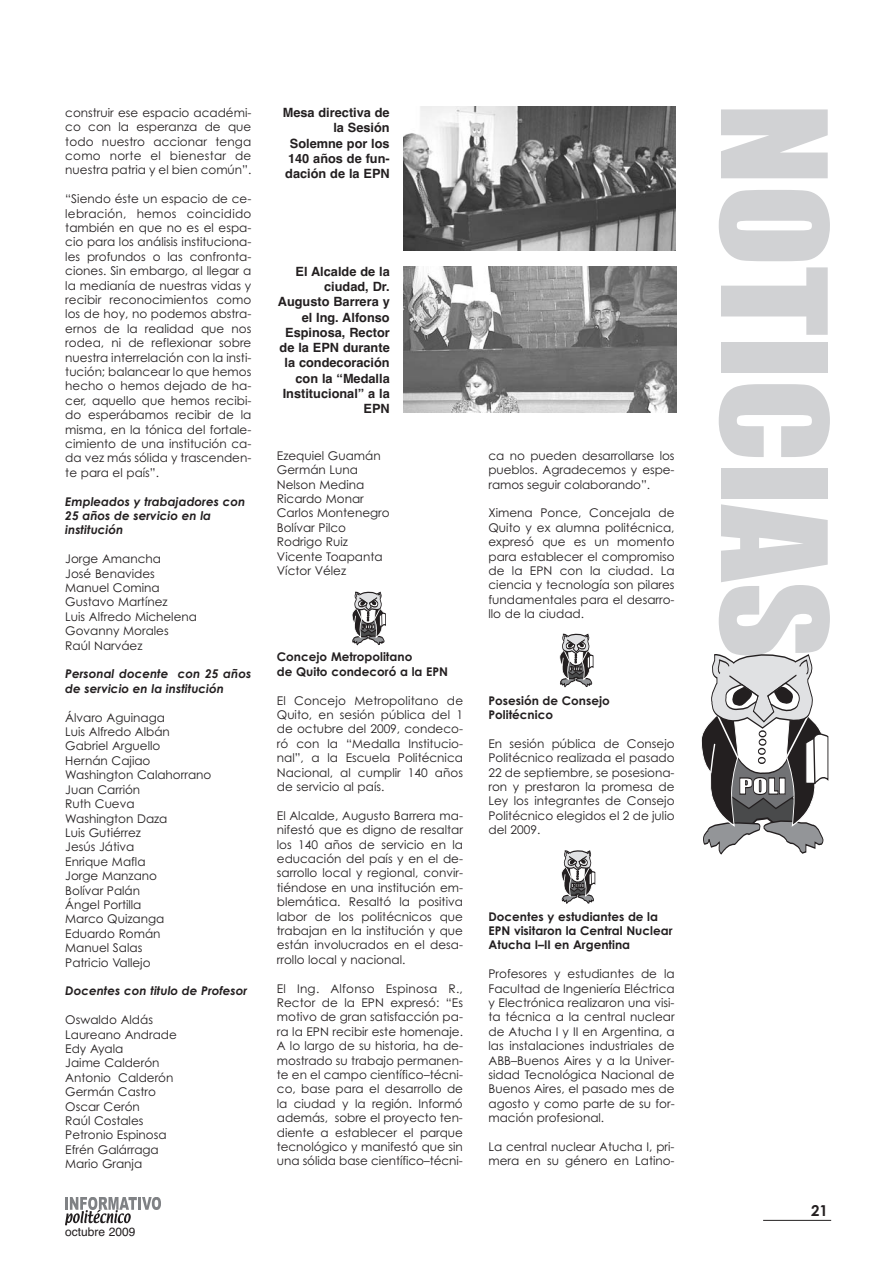
<style>
.page{position:relative;width:893px;height:1263px;background:#fff}
.page>*{position:absolute;margin:0;border:0;box-sizing:border-box;transform-origin:0 0}
.t1{font:135px "Impact";color:#d1d2d4;scale:1.11 1}
.t2{font:700 15px "Century Gothic";color:#231f20}
.t3{font:700 12.75px/15.3px "Helvetica";color:#231f20;text-align:right}
.t4{font:12px/14.4px "Century Gothic";color:#231f20;text-align:justify}
.t5{font:700 12px/14.4px "Century Gothic";color:#231f20}
.t6{font:italic 700 12px/14.4px "Century Gothic";color:#231f20}
.t7{font:12px "Helvetica";color:#231f20}
</style>
<div class="page">
<svg style="left:65px;top:1197px;width:96px;height:28px"></svg>
<hr style="left:763px;top:1220px;width:68px;height:1px;background:#231f20">
<svg style="left:701px;top:654px;width:128px;height:201px"></svg>
<img style="left:404px;top:106px;width:271px;height:144px">
<img style="left:404px;top:267px;width:272px;height:145px">
<svg style="left:352px;top:591px;width:34px;height:54px"></svg>
<svg style="left:560px;top:633px;width:33px;height:54px"></svg>
<svg style="left:561px;top:850px;width:34px;height:54px"></svg>
<p class="t4" style="left:65px;top:105px;width:188px">construir ese espacio académi&shy;co con la esperanza de que todo nuestro accionar tenga como norte el bienestar de nuestra patria y el bien común”.</p>
<p class="t4" style="left:65px;top:192px;width:188px">“Siendo éste un espacio de ce&shy;lebración, hemos coincidido también en que no es el espa&shy;cio para los análisis instituciona&shy;les profundos o las confronta&shy;ciones. Sin embargo, al llegar a la medianía de nuestras vidas y recibir reconocimientos como los de hoy, no podemos abstra&shy;ernos de la realidad que nos rodea, ni de reflexionar sobre nuestra interrelación con la insti&shy;tución; balancear lo que hemos hecho o hemos dejado de ha&shy;cer, aquello que hemos recibi&shy;do esperábamos recibir de la misma, en la tónica del fortale&shy;cimiento de una institución ca&shy;da vez más sólida y trascenden&shy;te para el país”.</p>
<p class="t6" style="left:65px;top:494px;width:182px">Empleados y trabajadores con<br>25 años de servicio en la institución</p>
<p class="t4" style="left:65px;top:552px;width:133px;text-align:left">Jorge Amancha<br>José Benavides<br>Manuel Comina<br>Gustavo Martínez<br>Luis Alfredo Michelena<br>Govanny Morales<br>Raúl Narváez</p>
<p class="t6" style="left:65px;top:667px;width:188px">Personal docente con 25 años de servicio en la institución</p>
<p class="t4" style="left:65px;top:710px;width:148px;text-align:left">Álvaro Aguinaga<br>Luis Alfredo Albán<br>Gabriel Arguello<br>Hernán Cajiao<br>Washington Calahorrano<br>Juan Carrión<br>Ruth Cueva<br>Washington Daza<br>Luis Gutiérrez<br>Jesús Játiva<br>Enrique Mafla<br>Jorge Manzano<br>Bolívar Palán<br>Ángel Portilla<br>Marco Quizanga<br>Eduardo Román<br>Manuel Salas<br>Patricio Vallejo</p>
<p class="t6" style="left:65px;top:984px;width:184px">Docentes con titulo de Profesor</p>
<p class="t4" style="left:65px;top:1013px;width:113px;text-align:left">Oswaldo Aldás<br>Laureano Andrade<br>Edy Ayala<br>Jaime Calderón<br>Antonio Calderón<br>Germán Castro<br>Oscar Cerón<br>Raúl Costales<br>Petronio Espinosa<br>Efrén Galárraga<br>Mario Granja</p>
<p class="t7" style="left:65px;top:1224px;width:72px">octubre 2009</p>
<p class="t3" style="left:283px;top:105px;width:109px">Mesa directiva de la Sesión</p>
<h1 class="t1" style="left:846px;top:103px;width:502px;rotate:90deg">NOTICIAS</h1>
<p class="t3" style="left:285px;top:136px;width:106px;text-align:center">Solemne por los<br>140 años de fun&shy;dación de la EPN</p>
<p class="t3" style="left:278px;top:264px;width:113px">El Alcalde de la ciudad, Dr.<br>Augusto Barrera y el Ing. Alfonso<br>Espinosa, Rector de la EPN durante la condecoración con la “Medalla<br>Institucional” a la<br>EPN</p>
<p class="t4" style="left:277px;top:448px;width:114px;text-align:left">Ezequiel Guamán<br>Germán Luna<br>Nelson Medina<br>Ricardo Monar<br>Carlos Montenegro<br>Bolívar Pilco<br>Rodrigo Ruiz<br>Vicente Toapanta<br>Víctor Vélez</p>
<p class="t4" style="left:488px;top:448px;width:187px">ca no pueden desarrollarse los pueblos. Agradecemos y espe&shy;ramos seguir colaborando”.</p>
<p class="t4" style="left:488px;top:506px;width:188px">Ximena Ponce, Concejala de Quito y ex alumna politécnica, expresó que es un momento para establecer el compromiso de la EPN con la ciudad. La ciencia y tecnología son pilares fundamentales para el desarro&shy;llo de la ciudad.</p>
<p class="t5" style="left:277px;top:650px;width:173px">Concejo Metropolitano<br>de Quito condecoró a la EPN</p>
<p class="t4" style="left:277px;top:693px;width:188px">El Concejo Metropolitano de Quito, en sesión pública del 1 de octubre del 2009, condeco&shy;ró con la “Medalla Institucio&shy;nal”, a la Escuela Politécnica Nacional, al cumplir 140 años de servicio al país.</p>
<p class="t4" style="left:277px;top:808px;width:188px">El Alcalde, Augusto Barrera ma&shy;nifestó que es digno de resaltar los 140 años de servicio en la educación del país y en el de&shy;sarrollo local y regional, convir&shy;tiéndose en una institución em&shy;blemática. Resaltó la positiva labor de los politécnicos que trabajan en la institución y que están involucrados en el desa&shy;rrollo local y nacional.</p>
<p class="t4" style="left:277px;top:981px;width:188px">El Ing. Alfonso Espinosa R., Rector de la EPN expresó: “Es motivo de gran satisfacción pa&shy;ra la EPN recibir este homenaje.<br>A lo largo de su historia, ha de&shy;mostrado su trabajo permanen&shy;te en el campo científico–técni&shy;co, base para el desarrollo de la ciudad y la región. Informó además, sobre el proyecto ten&shy;diente a establecer el parque tecnológico y manifestó que sin una sólida base científico–técni-</p>
<p class="t5" style="left:488px;top:693px;width:123px">Posesión de Consejo<br>Politécnico</p>
<p class="t4" style="left:488px;top:736px;width:188px">En sesión pública de Consejo Politécnico realizada el pasado 22 de septiembre, se posesiona&shy;ron y prestaron la promesa de Ley los integrantes de Consejo Politécnico elegidos el 2 de julio del 2009.</p>
<p class="t5" style="left:488px;top:909px;width:185px">Docentes y estudiantes de la<br>EPN visitaron la Central Nuclear<br>Atucha I–II en Argentina</p>
<p class="t4" style="left:488px;top:967px;width:188px">Profesores y estudiantes de la Facultad de Ingeniería Eléctrica y Electrónica realizaron una visi&shy;ta técnica a la central nuclear de Atucha I y II en Argentina, a las instalaciones industriales de ABB–Buenos Aires y a la Univer&shy;sidad Tecnológica Nacional de Buenos Aires, el pasado mes de agosto y como parte de su for&shy;mación profesional.</p>
<p class="t4" style="left:488px;top:1140px;width:188px">La central nuclear Atucha I, pri&shy;mera en su género en Latino-</p>
<p class="t2" style="left:811px;top:1202px;width:18px">21</p>
</div>
